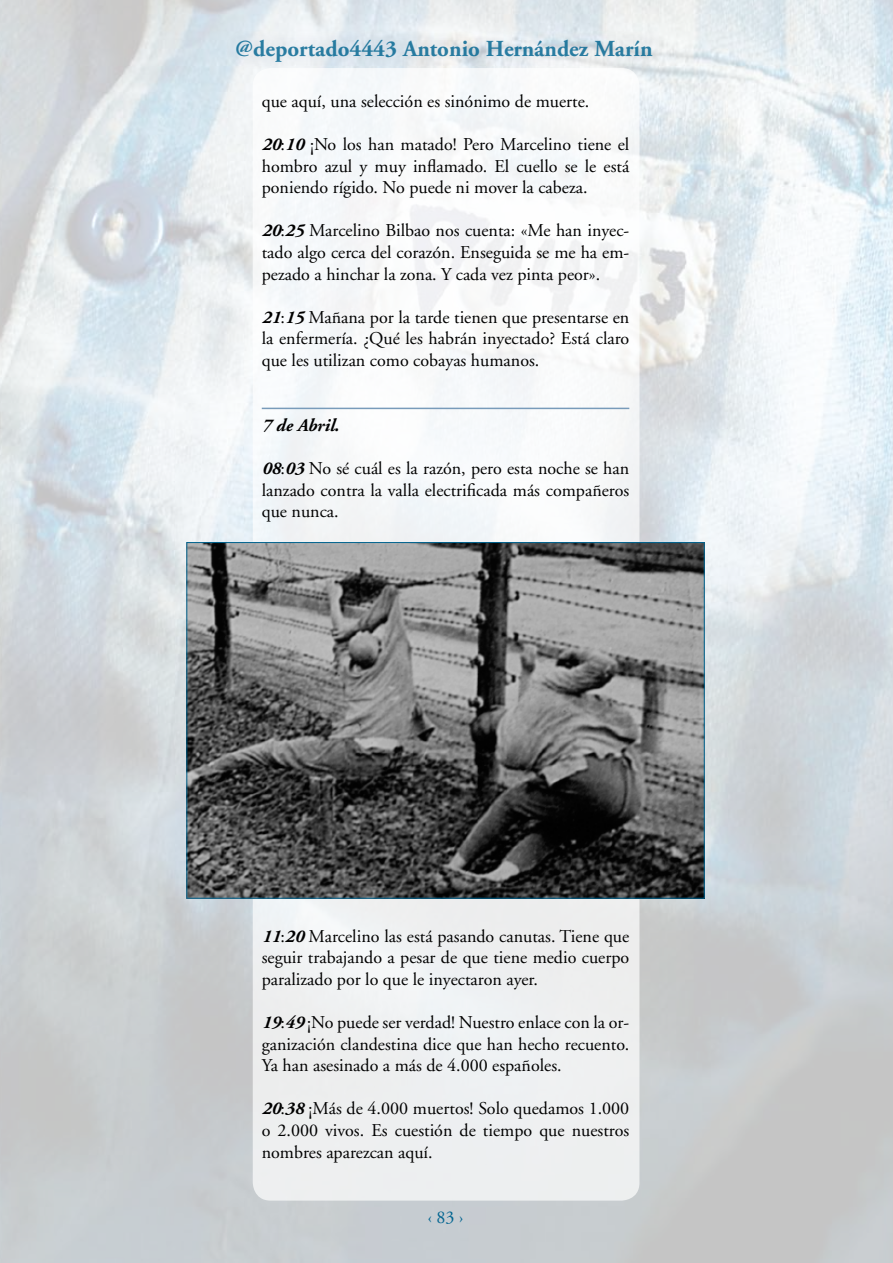
<style>
.page{position:relative;width:893px;height:1263px;background:#fff}
.page>*{position:absolute;margin:0;border:0;box-sizing:border-box;transform-origin:0 0}
.t1{font:700 22.8px "Adobe Garamond";color:#006490}
.t2{font:18px/21.6px "Adobe Garamond";color:#000;text-align:justify}
.t3{font:italic 700 18px "Adobe Garamond";color:#000}
.t4{font:18px "Adobe Garamond";color:#006490}
.s1{font-weight:700;font-style:italic}
</style>
<div class="page">
<img style="left:0;top:0;width:893px;height:1263px">
<div style="left:215px;top:19px;width:453px;height:60px;background:#101e54;opacity:.1"></div>
<div style="left:253px;top:68px;width:386px;height:1132px;background:#f3f6f7;border-radius:18px"></div>
<hr style="left:262px;top:408px;width:367px;height:1px;background:#789bba">
<img style="left:189px;top:544px;width:513px;height:352px">
<p class="t1" style="left:236px;top:37px;width:419px">@deportado4443 Antonio Hernández Marín</p>
<p class="t2" style="left:262px;top:91px;width:329px">que aquí, una selección es sinónimo de muerte.</p>
<p class="t2" style="left:262px;top:134px;width:369px"><span class="s1">20</span>:<span class="s1">10</span> ¡No los han matado! Pero Marcelino tiene el hombro azul y muy inflamado. El cuello se le está poniendo rígido. No puede ni mover la cabeza.</p>
<p class="t2" style="left:262px;top:220px;width:369px"><span class="s1">20</span>:<span class="s1">25</span> Marcelino Bilbao nos cuenta: «Me han inyec&shy;tado algo cerca del corazón. Enseguida se me ha em&shy;pezado a hinchar la zona. Y cada vez pinta peor».</p>
<p class="t2" style="left:262px;top:307px;width:369px"><span class="s1">21</span>:<span class="s1">15</span> Mañana por la tarde tienen que presentarse en la enfermería. ¿Qué les habrán inyectado? Está claro que les utilizan como cobayas humanos.</p>
<p class="t3" style="left:262px;top:415px;width:79px">7 de Abril.</p>
<p class="t2" style="left:262px;top:458px;width:369px"><span class="s1">08</span>:<span class="s1">03</span> No sé cuál es la razón, pero esta noche se han lanzado contra la valla electrificada más compañeros que nunca.</p>
<p class="t2" style="left:262px;top:925px;width:369px"><span class="s1">11</span>:<span class="s1">20</span> Marcelino las está pasando canutas. Tiene que seguir trabajando a pesar de que tiene medio cuerpo paralizado por lo que le inyectaron ayer.</p>
<p class="t2" style="left:262px;top:1012px;width:369px"><span class="s1">19</span>:<span class="s1">49</span> ¡No puede ser verdad! Nuestro enlace con la or&shy;ganización clandestina dice que han hecho recuento.<br>Ya han asesinado a más de 4.000 españoles.</p>
<p class="t2" style="left:262px;top:1098px;width:369px"><span class="s1">20</span>:<span class="s1">38</span> ¡Más de 4.000 muertos! Solo quedamos 1.000 o 2.000 vivos. Es cuestión de tiempo que nuestros nombres aparezcan aquí.</p>
<p class="t4" style="left:428px;top:1208px;width:37px">‹ 83 ›</p>
</div>
